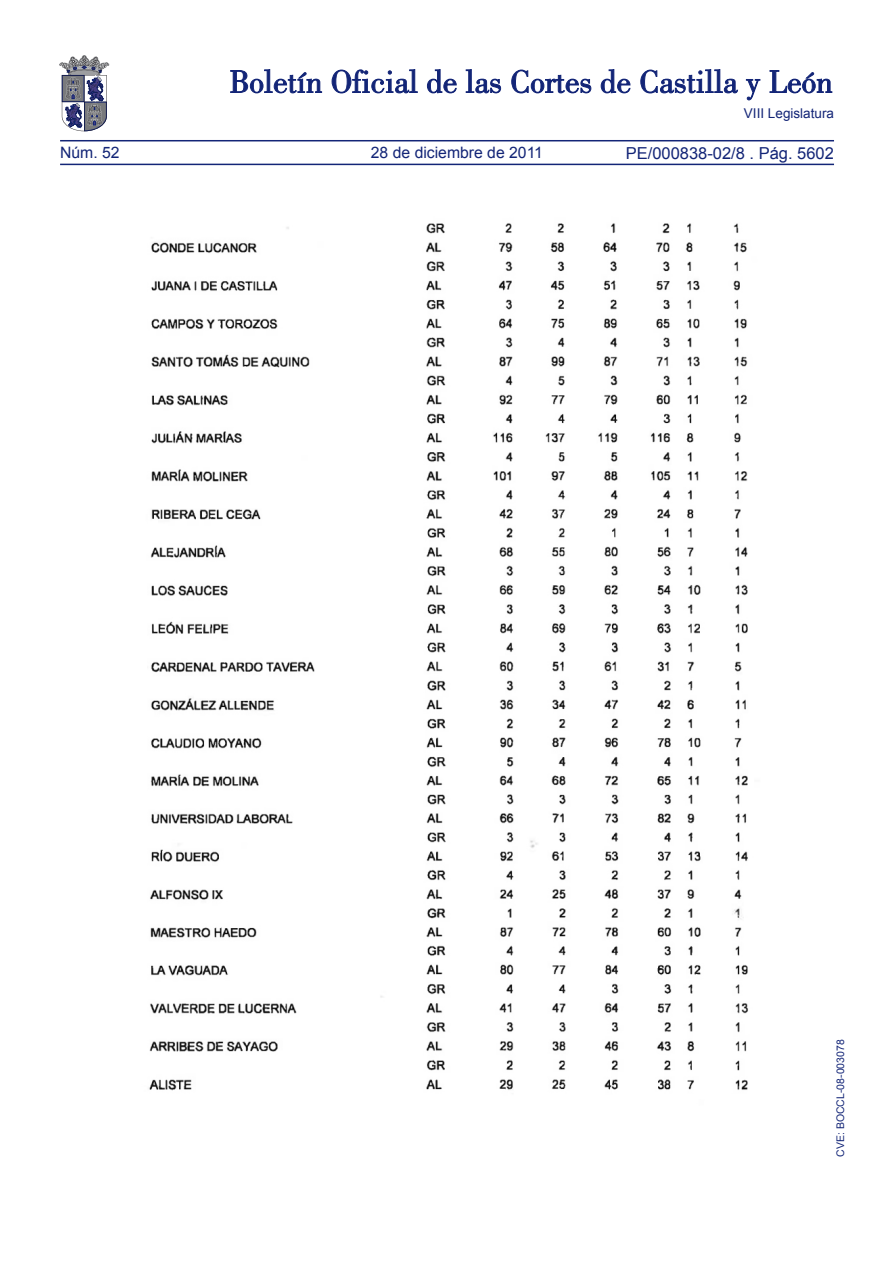
<style>
.page{position:relative;width:893px;height:1263px;background:#fff}
.page>*{position:absolute;margin:0;border:0;box-sizing:border-box;transform-origin:0 0}
.t1{font:16.5px "Arial";color:#132577}
.t2{font:15.75px "Arial";color:#132577}
.t3{font:13.5px "Arial";color:#132577}
.TEXTO_NORMAL{font:10.5px "Arial";color:#132577}
</style>
<div class="page">
<hr style="left:60px;top:164px;width:774px;height:1px;background:#132577">
<hr style="left:60px;top:140px;width:774px;height:1px;background:#132577">
<svg style="left:230px;top:69px;width:92px;height:24px"></svg>
<svg style="left:332px;top:69px;width:86px;height:24px"></svg>
<svg style="left:427px;top:69px;width:30px;height:24px"></svg>
<svg style="left:466px;top:69px;width:35px;height:24px"></svg>
<svg style="left:511px;top:70px;width:80px;height:23px"></svg>
<svg style="left:601px;top:69px;width:29px;height:24px"></svg>
<svg style="left:640px;top:69px;width:98px;height:24px"></svg>
<svg style="left:746px;top:79px;width:14px;height:21px"></svg>
<svg style="left:770px;top:70px;width:62px;height:23px"></svg>
<svg style="left:60px;top:55px;width:49px;height:76px"></svg>
<img style="left:149px;top:223px;width:599px;height:868px">
<p class="t2" style="left:60px;top:142px;width:61px">Núm. 52</p>
<p class="t2" style="left:371px;top:142px;width:174px">28 de diciembre de 2011</p>
<p class="t3" style="left:744px;top:105px;width:92px">VIII Legislatura</p>
<p class="t1" style="left:626px;top:142px;width:210px">PE/000838-02/8 . Pág. 5602</p>
<p class="TEXTO_NORMAL" style="left:834px;top:1157px;width:119px;rotate:-90deg">CVE: BOCCL-08-003078</p>
</div>
